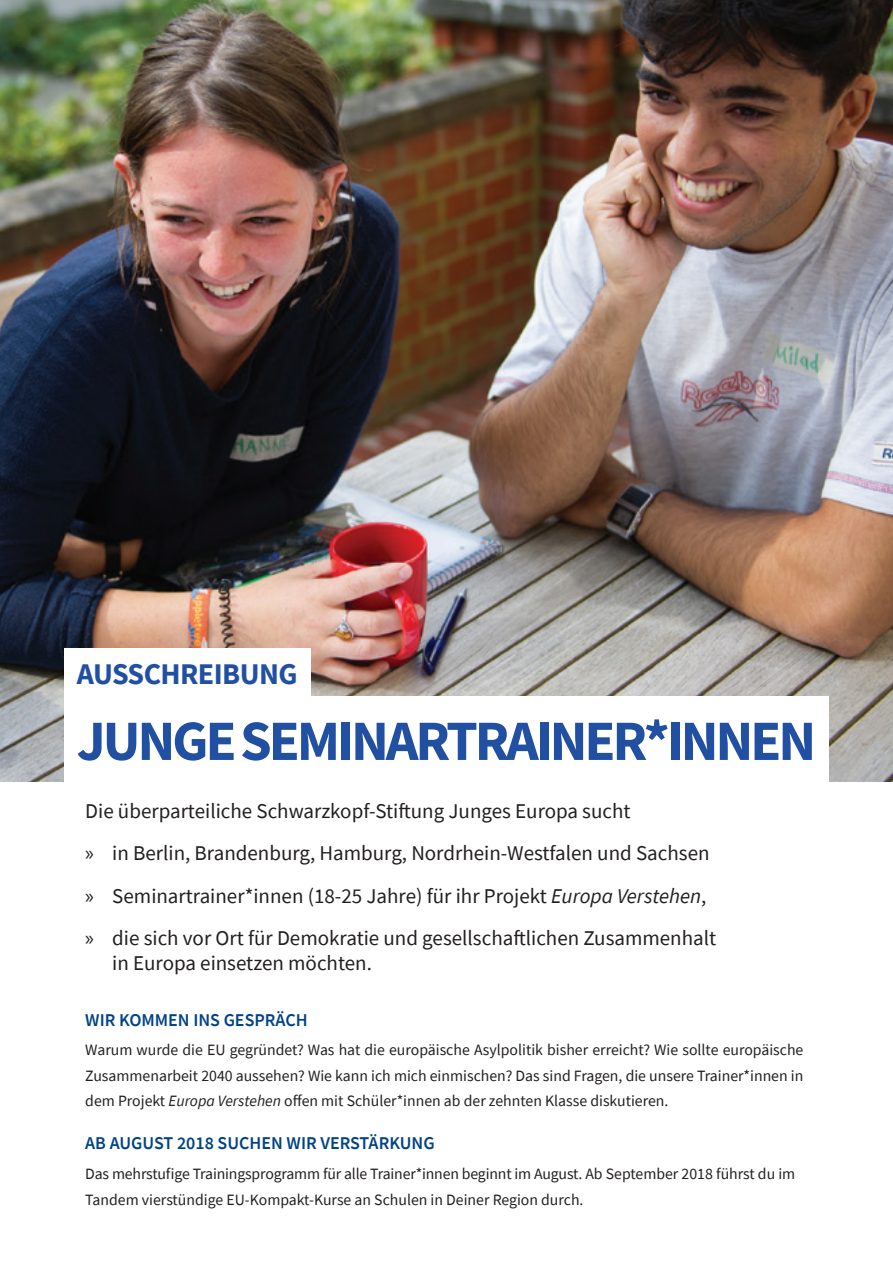
<style>
.page{position:relative;width:893px;height:1263px;background:#fff}
.page>*{position:absolute;margin:0;border:0;box-sizing:border-box;transform-origin:0 0}
.t1{font:700 57px "Source Sans Pro";letter-spacing:-.055em;color:#2150a3}
.t2{font:700 30px "Source Sans Pro";letter-spacing:-.02em;color:#2150a3}
.t3{font:21px/42.2px "Source Sans Pro";color:#231f20}
.t4{font:600 18px "Source Sans Pro";color:#014286}
.t5{font:15.75px/25.5px "Source Sans Pro";color:#231f20;text-align:justify}
.s1{font-family:"Myriad Pro"}
.s2{font-style:italic}
</style>
<div class="page">
<img style="left:0;top:0;width:893px;height:781px">
<div style="left:64px;top:696px;width:765px;height:85px;background:#fff"></div>
<div style="left:64px;top:649px;width:246px;height:48px;background:#fff"></div>
<h2 class="t2" style="left:77px;top:654px;width:222px">AUSSCHREIBUNG</h2>
<h1 class="t1" style="left:77px;top:702px;width:741px">JUNGE SEMINARTRAINER*INNEN</h1>
<p class="t3" style="left:85px;top:790px;width:632px">Die überparteiliche Schwarzkopf-Stiftung Junges Europa sucht<br><span class="s1">»</span> in Berlin, Brandenburg, Hamburg, Nordrhein-Westfalen und Sachsen <span class="s1">»</span> Seminartrainer*innen (18-25 Jahre) für ihr Projekt <span class="s2">Europa Verstehen</span>, <span class="s1">»</span> die sich vor Ort für Demokratie und gesellschaftlichen Zusammenhalt</p>
<h3 class="t3" style="left:112px;top:942px;width:261px">in Europa einsetzen möchten.</h3>
<p class="t4" style="left:85px;top:1008px;width:224px">WIR KOMMEN INS GESPRÄCH</p>
<p class="t5" style="left:85px;top:1037px;width:720px">Warum wurde die EU gegründet? Was hat die europäische Asylpolitik bisher erreicht? Wie sollte europäische Zusammenarbeit 2040 aussehen? Wie kann ich mich einmischen? Das sind Fragen, die unsere Trainer*innen in dem Projekt <span class="s2">Europa Verstehen</span> offen mit Schüler*innen ab der zehnten Klasse diskutieren.</p>
<p class="t4" style="left:85px;top:1131px;width:349px">AB AUGUST 2018 SUCHEN WIR VERSTÄRKUNG</p>
<p class="t5" style="left:85px;top:1161px;width:712px">Das mehrstufige Trainingsprogramm für alle Trainer*innen beginnt im August. Ab September 2018 führst du im<br>Tandem vierstündige EU-Kompakt-Kurse an Schulen in Deiner Region durch.</p>
</div>
